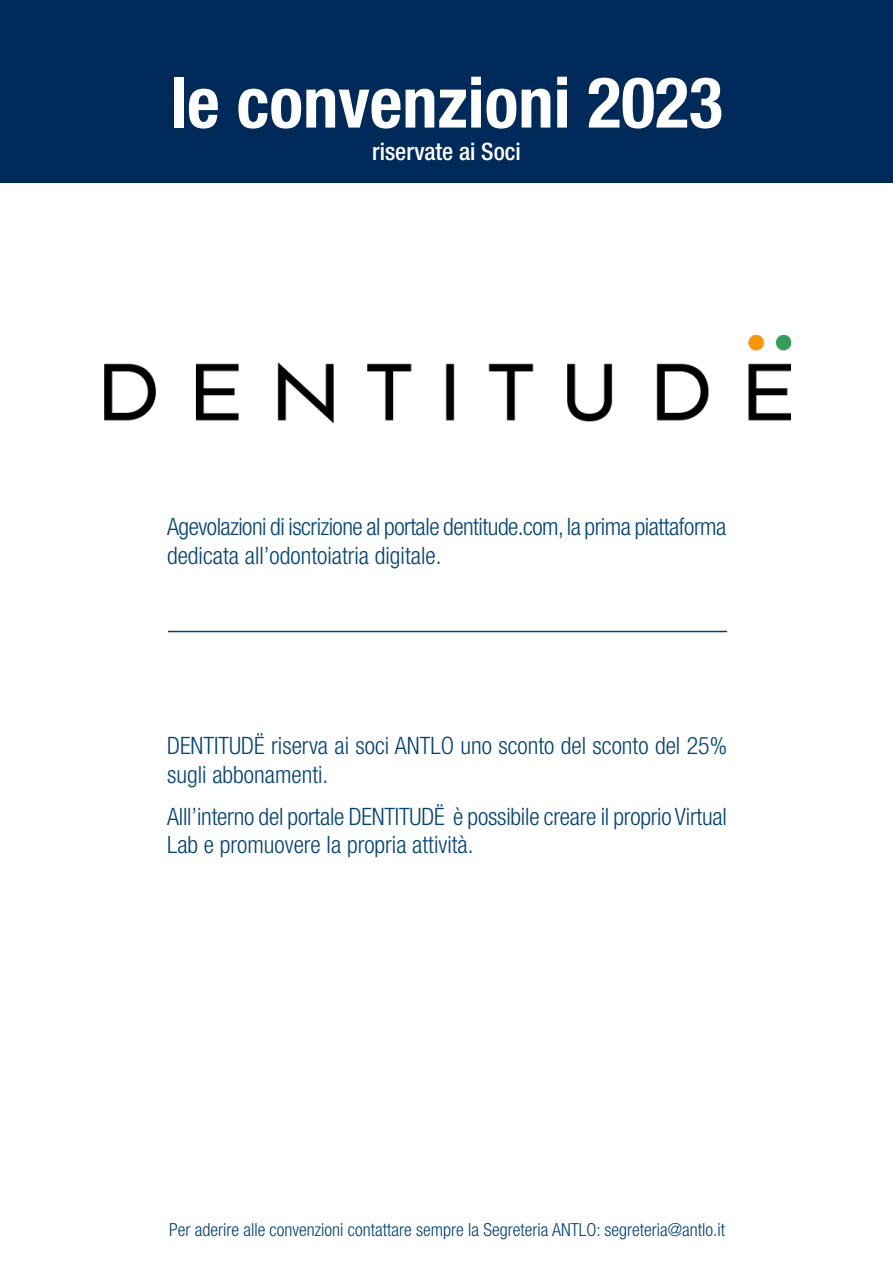
<style>
.page{position:relative;width:893px;height:1263px;background:#fff}
.page>*{position:absolute;margin:0;border:0;box-sizing:border-box;transform-origin:0 0}
.t1{font:700 condensed 70.5px "Helvetica Neue LT Std";color:#fff}
.t2{font:300 condensed 24px/28.8px "Helvetica Neue LT Std";color:#004379}
.t3{font:300 condensed 24px/28.8px "Helvetica Neue LT Std";letter-spacing:-.02em;color:#004379}
.t4{font:500 condensed 24px "Helvetica Neue LT Std";color:#fff}
.t5{font:300 condensed 18px "Helvetica Neue LT Std";color:#004379}
</style>
<div class="page">
<div style="left:0;top:0;width:893px;height:183px;background:#002a59"></div>
<hr style="left:168px;top:631px;width:559px;height:1px;background:#004379">
<img style="left:105px;top:336px;width:685px;height:86px">
<h1 class="t1" style="left:170px;top:60px;width:554px">le convenzioni 2023</h1>
<p class="t4" style="left:372px;top:137px;width:150px">riservate ai Soci</p>
<p class="t3" style="left:167px;top:512px;width:561px">Agevolazioni di iscrizione al portale dentitude.com, la prima piattaforma dedicata all’odontoiatria digitale.</p>
<p class="t2" style="left:167px;top:731px;width:561px">DENTITUDË riserva ai soci ANTLO uno sconto del sconto del 25% sugli abbonamenti.</p>
<p class="t2" style="left:167px;top:801px;width:561px">Alll’interno del portale DENTITUDË è possibile creare il proprio Virtual<br>Lab e promuovere la propria attività.</p>
<p class="t5" style="left:169px;top:1219px;width:558px">Per aderire alle convenzioni contattare sempre la Segreteria ANTLO: segreteria@antlo.it</p>
</div>
